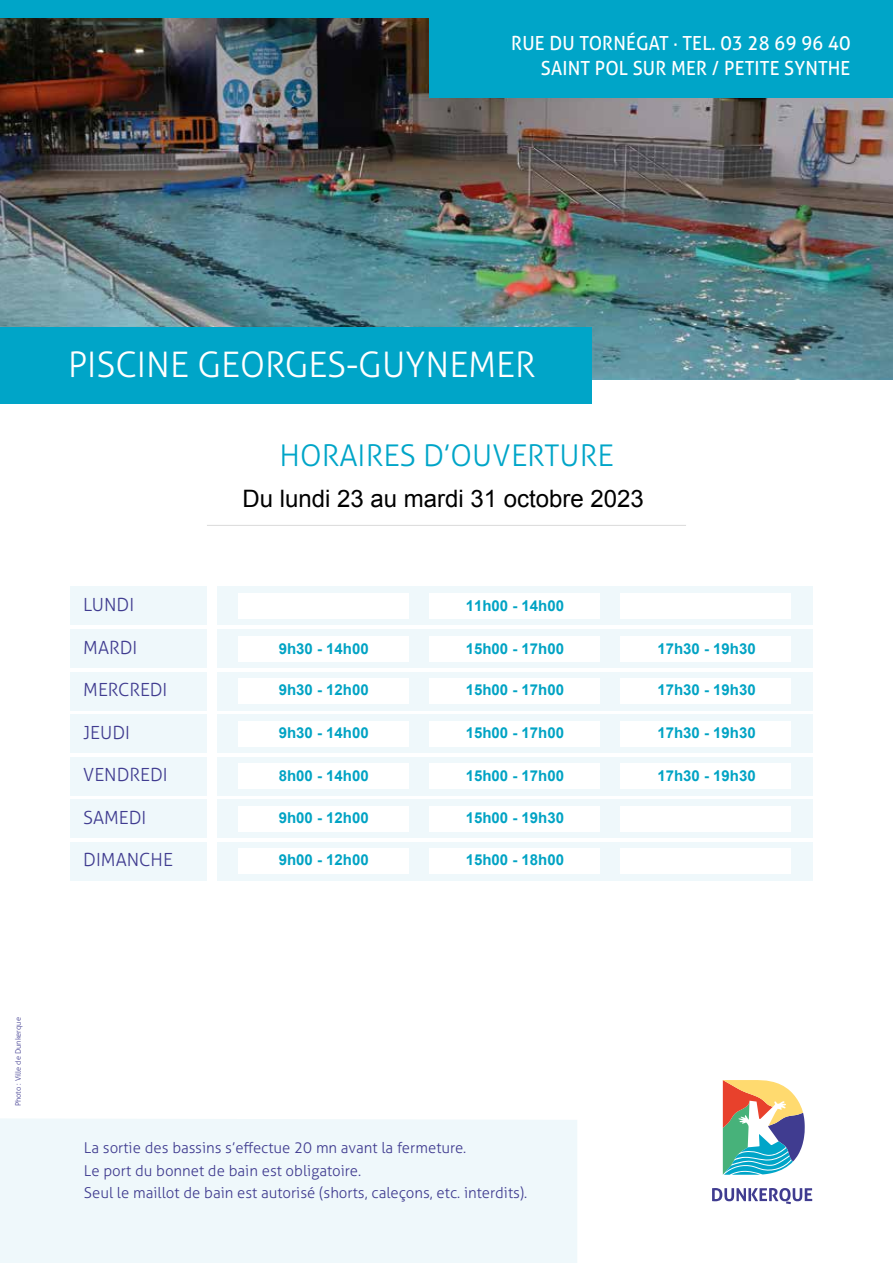
<style>
.page{position:relative;width:893px;height:1263px;background:#fff}
.page>*{position:absolute;margin:0;border:0;box-sizing:border-box;transform-origin:0 0}
.t1{font:300 35.25px "Aller";color:#fff}
.t2{font:300 30px "Aller";color:#00a5c8}
.t3{font:24px "Arial";color:#000}
.t4{font:19.5px/25.5px "Aller";letter-spacing:.01em;color:#fff;text-align:right;scale:.94 1}
.t5{font:300 18.15px "Aller";color:#403c90}
.t6{font:700 15px "Arial";color:#00a3c4}
.t7{font:300 15px/22.5px "Aller";color:#403c90}
.t8{font:300 7.5px "Aller";color:#403c90}
</style>
<div class="page">
<img style="left:0;top:17px;width:893px;height:362px">
<div style="left:71px;top:587px;width:136px;height:38px;background:#eff8fb"></div>
<div style="left:71px;top:629px;width:136px;height:39px;background:#eff8fb"></div>
<div style="left:71px;top:672px;width:136px;height:38px;background:#eff8fb"></div>
<div style="left:71px;top:714px;width:136px;height:39px;background:#eff8fb"></div>
<div style="left:71px;top:757px;width:136px;height:38px;background:#eff8fb"></div>
<div style="left:71px;top:799px;width:136px;height:39px;background:#eff8fb"></div>
<div style="left:71px;top:842px;width:136px;height:38px;background:#eff8fb"></div>
<div style="left:217px;top:587px;width:595px;height:38px;background:#eff8fb"></div>
<div style="left:217px;top:629px;width:595px;height:39px;background:#eff8fb"></div>
<div style="left:217px;top:672px;width:595px;height:38px;background:#eff8fb"></div>
<div style="left:217px;top:714px;width:595px;height:39px;background:#eff8fb"></div>
<div style="left:217px;top:757px;width:595px;height:38px;background:#eff8fb"></div>
<div style="left:217px;top:799px;width:595px;height:39px;background:#eff8fb"></div>
<div style="left:217px;top:842px;width:595px;height:38px;background:#eff8fb"></div>
<div style="left:429px;top:593px;width:171px;height:26px;background:#fff"></div>
<div style="left:429px;top:636px;width:171px;height:25px;background:#fff"></div>
<div style="left:429px;top:678px;width:171px;height:26px;background:#fff"></div>
<div style="left:429px;top:721px;width:171px;height:25px;background:#fff"></div>
<div style="left:429px;top:763px;width:171px;height:26px;background:#fff"></div>
<div style="left:429px;top:806px;width:171px;height:25px;background:#fff"></div>
<div style="left:429px;top:848px;width:171px;height:26px;background:#fff"></div>
<div style="left:621px;top:593px;width:170px;height:26px;background:#fff"></div>
<div style="left:621px;top:636px;width:170px;height:25px;background:#fff"></div>
<div style="left:621px;top:678px;width:170px;height:26px;background:#fff"></div>
<div style="left:621px;top:721px;width:170px;height:25px;background:#fff"></div>
<div style="left:621px;top:763px;width:170px;height:26px;background:#fff"></div>
<div style="left:621px;top:806px;width:170px;height:25px;background:#fff"></div>
<div style="left:621px;top:848px;width:170px;height:26px;background:#fff"></div>
<div style="left:238px;top:593px;width:170px;height:26px;background:#fff"></div>
<div style="left:238px;top:636px;width:170px;height:25px;background:#fff"></div>
<div style="left:238px;top:678px;width:170px;height:26px;background:#fff"></div>
<div style="left:238px;top:721px;width:170px;height:25px;background:#fff"></div>
<div style="left:238px;top:763px;width:170px;height:26px;background:#fff"></div>
<div style="left:238px;top:806px;width:170px;height:25px;background:#fff"></div>
<div style="left:238px;top:848px;width:170px;height:26px;background:#fff"></div>
<div style="left:0;top:327px;width:591px;height:77px;background:#00a5c8"></div>
<div style="left:0;top:0;width:893px;height:17px;background:#00a5c8"></div>
<div style="left:0;top:1119px;width:577px;height:144px;background:#eff8fb"></div>
<div style="left:429px;top:13px;width:464px;height:85px;background:#00a5c8"></div>
<svg style="left:723px;top:1080px;width:82px;height:95px"></svg>
<svg style="left:712px;top:1188px;width:100px;height:16px"></svg>
<hr style="left:207px;top:525px;width:479px;height:1px;background:#dadada">
<h3 class="t4" style="left:511px;top:30px;width:362px">RUE DU TORNÉGAT · TEL. 03 28 69 96 40<br>SAINT POL SUR MER / PETITE SYNTHE</h3>
<h1 class="t1" style="left:68px;top:342px;width:469px">PISCINE GEORGES-GUYNEMER</h1>
<h2 class="t2" style="left:279px;top:436px;width:336px">HORAIRES D’OUVERTURE</h2>
<p class="t5" style="left:83px;top:593px;width:52px">LUNDI</p>
<p class="t5" style="left:83px;top:636px;width:56px">MARDI</p>
<p class="t5" style="left:83px;top:678px;width:86px">MERCREDI</p>
<p class="t5" style="left:83px;top:721px;width:48px">JEUDI</p>
<p class="t5" style="left:83px;top:763px;width:86px">VENDREDI</p>
<p class="t5" style="left:83px;top:806px;width:65px">SAMEDI</p>
<p class="t5" style="left:83px;top:848px;width:91px">DIMANCHE</p>
<h3 class="t3" style="left:242px;top:483px;width:403px">Du lundi 23 au mardi 31 octobre 2023</h3>
<p class="t6" style="left:466px;top:595px;width:100px">11h00 - 14h00</p>
<p class="t6" style="left:279px;top:639px;width:92px">9h30 - 14h00</p>
<p class="t6" style="left:466px;top:639px;width:100px">15h00 - 17h00</p>
<p class="t6" style="left:657px;top:639px;width:100px">17h30 - 19h30</p>
<p class="t6" style="left:279px;top:680px;width:92px">9h30 - 12h00</p>
<p class="t6" style="left:466px;top:680px;width:100px">15h00 - 17h00</p>
<p class="t6" style="left:657px;top:680px;width:100px">17h30 - 19h30</p>
<p class="t6" style="left:279px;top:723px;width:92px">9h30 - 14h00</p>
<p class="t6" style="left:466px;top:723px;width:100px">15h00 - 17h00</p>
<p class="t6" style="left:657px;top:723px;width:100px">17h30 - 19h30</p>
<p class="t6" style="left:279px;top:766px;width:92px">8h00 - 14h00</p>
<p class="t6" style="left:466px;top:766px;width:100px">15h00 - 17h00</p>
<p class="t6" style="left:657px;top:766px;width:100px">17h30 - 19h30</p>
<p class="t6" style="left:279px;top:807px;width:92px">9h00 - 12h00</p>
<p class="t6" style="left:466px;top:807px;width:100px">15h00 - 19h30</p>
<p class="t6" style="left:279px;top:850px;width:92px">9h00 - 12h00</p>
<p class="t6" style="left:466px;top:850px;width:100px">15h00 - 18h00</p>
<p class="t8" style="left:14px;top:1106px;width:91px;rotate:-90deg">Photo : Ville de Dunkerque</p>
<p class="t7" style="left:84px;top:1136px;width:445px">La sortie des bassins s’effectue 20 mn avant la fermeture.<br>Le port du bonnet de bain est obligatoire.<br>Seul le maillot de bain est autorisé (shorts, caleçons, etc. interdits).</p>
</div>
